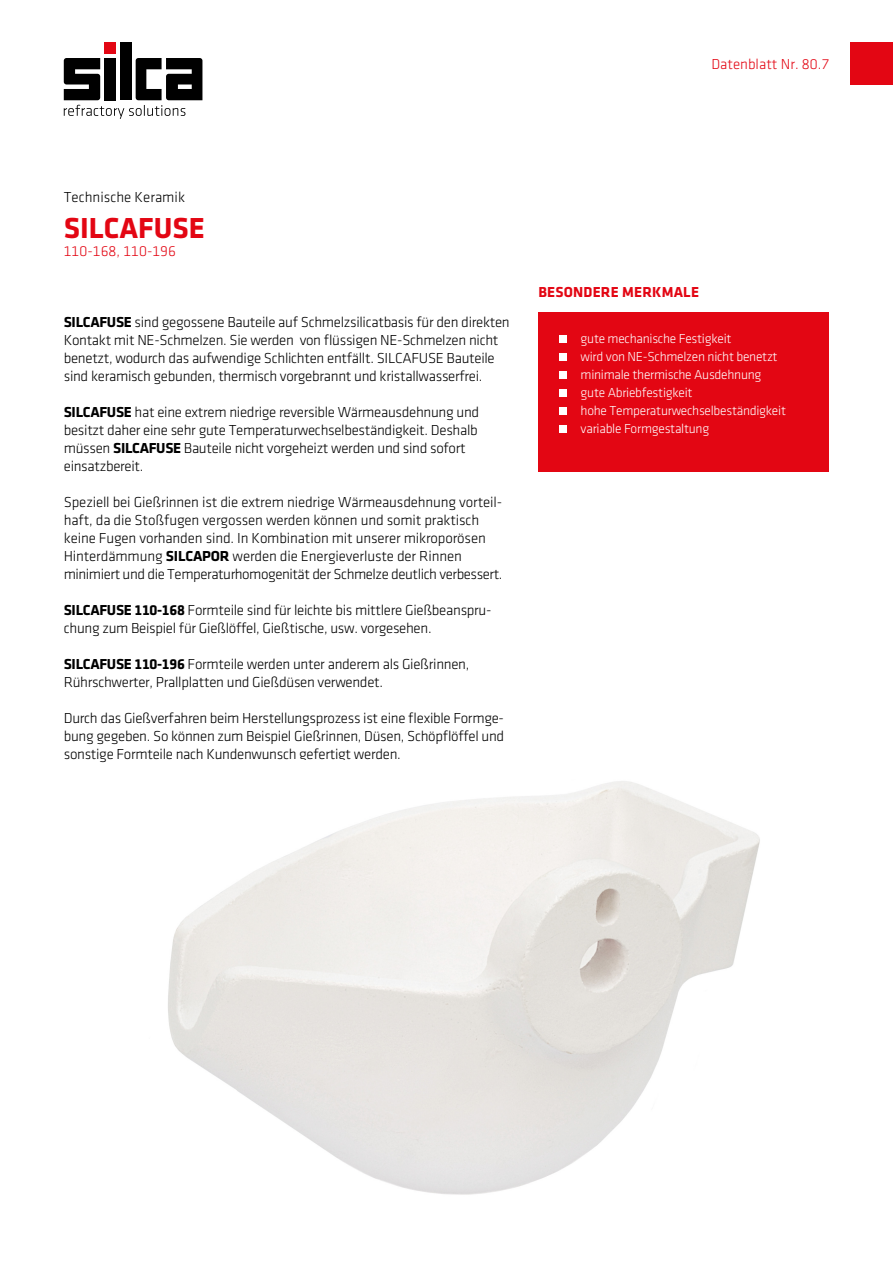
<style>
.page{position:relative;width:893px;height:1263px;background:#fff}
.page>*{position:absolute;margin:0;border:0;box-sizing:border-box;transform-origin:0 0}
.t1{font:700 30px "Klavika";color:#e30613}
.t2{font:15px/18px "Klavika Light TF";letter-spacing:-.02em;color:#000}
.t3{font:15px "Klavika Light TF";color:#e30613}
.t4{font:15px "Klavika Light TF";color:#000}
.t5{font:700 15px "Klavika";letter-spacing:.015em;color:#e30613}
.t6{font:13.5px/18px "Klavika Light TF";letter-spacing:-.02em;color:#fff}
.s1{font-family:"Klavika";font-weight:700}
</style>
<div class="page">
<div style="left:120px;top:43px;width:11px;height:57px;background:#000"></div>
<svg style="left:64px;top:58px;width:138px;height:61px"></svg>
<div style="left:105px;top:43px;width:11px;height:11px;background:#e30613"></div>
<div style="left:850px;top:43px;width:43px;height:42px;background:#e30613"></div>
<div style="left:538px;top:312px;width:291px;height:160px;background:#e30613"></div>
<div style="left:560px;top:335px;width:7px;height:8px;background:#fff"></div>
<div style="left:560px;top:353px;width:7px;height:8px;background:#fff"></div>
<div style="left:560px;top:371px;width:7px;height:8px;background:#fff"></div>
<div style="left:560px;top:389px;width:7px;height:8px;background:#fff"></div>
<div style="left:560px;top:407px;width:7px;height:8px;background:#fff"></div>
<div style="left:560px;top:425px;width:7px;height:8px;background:#fff"></div>
<img style="left:168px;top:781px;width:592px;height:414px">
<p class="t3" style="left:711px;top:56px;width:119px">Datenblatt Nr. 80.7</p>
<p class="t4" style="left:64px;top:189px;width:123px">Technische Keramik</p>
<h1 class="t1" style="left:64px;top:211px;width:142px">SILCAFUSE</h1>
<p class="t3" style="left:64px;top:243px;width:114px">110-168, 110-196</p>
<p class="t2" style="left:64px;top:313px;width:447px"><span class="s1">SILCAFUSE</span> sind gegossene Bauteile auf Schmelzsilicatbasis für den direkten Kontakt mit NE-Schmelzen. Sie werden von flüssigen NE-Schmelzen nicht benetzt, wodurch das aufwendige Schlichten entfällt. SILCAFUSE Bauteile sind keramisch gebunden, thermisch vorgebrannt und kristallwasserfrei.</p>
<p class="t2" style="left:64px;top:403px;width:417px"><span class="s1">SILCAFUSE</span> hat eine extrem niedrige reversible Wärmeausdehnung und besitzt daher eine sehr gute Temperaturwechselbeständigkeit. Deshalb müssen <span class="s1">SILCAFUSE</span> Bauteile nicht vorgeheizt werden und sind sofort einsatzbereit.</p>
<p class="t2" style="left:64px;top:493px;width:440px">Speziell bei Gießrinnen ist die extrem niedrige Wärmeausdehnung vorteil&shy;haft, da die Stoßfugen vergossen werden können und somit praktisch keine Fugen vorhanden sind. In Kombination mit unserer mikroporösen Hinterdämmung <span class="s1">SILCAPOR</span> werden die Energieverluste der Rinnen minimiert und die Temperaturhomogenität der Schmelze deutlich verbessert.</p>
<p class="t2" style="left:64px;top:601px;width:429px"><span class="s1">SILCAFUSE 110-168</span> Formteile sind für leichte bis mittlere Gießbeanspru&shy;chung zum Beispiel für Gießlöffel, Gießtische, usw. vorgesehen.</p>
<p class="t2" style="left:64px;top:655px;width:407px"><span class="s1">SILCAFUSE 110-196</span> Formteile werden unter anderem als Gießrinnen,<br>Rührschwerter, Prallplatten und Gießdüsen verwendet.</p>
<p class="t2" style="left:64px;top:709px;width:442px;text-align:justify">Durch das Gießverfahren beim Herstellungsprozess ist eine flexible Formge&shy;bung gegeben. So können zum Beispiel Gießrinnen, Düsen, Schöpflöffel und sonstige Formteile nach Kundenwunsch gefertigt werden.</p>
<p class="t5" style="left:538px;top:283px;width:162px">BESONDERE MERKMALE</p>
<p class="t6" style="left:581px;top:329px;width:207px">gute mechanische Festigkeit<br>wird von NE-Schmelzen nicht benetzt minimale thermische Ausdehnung gute Abriebfestigkeit<br>hohe Temperaturwechselbeständigkeit variable Formgestaltung</p>
</div>
